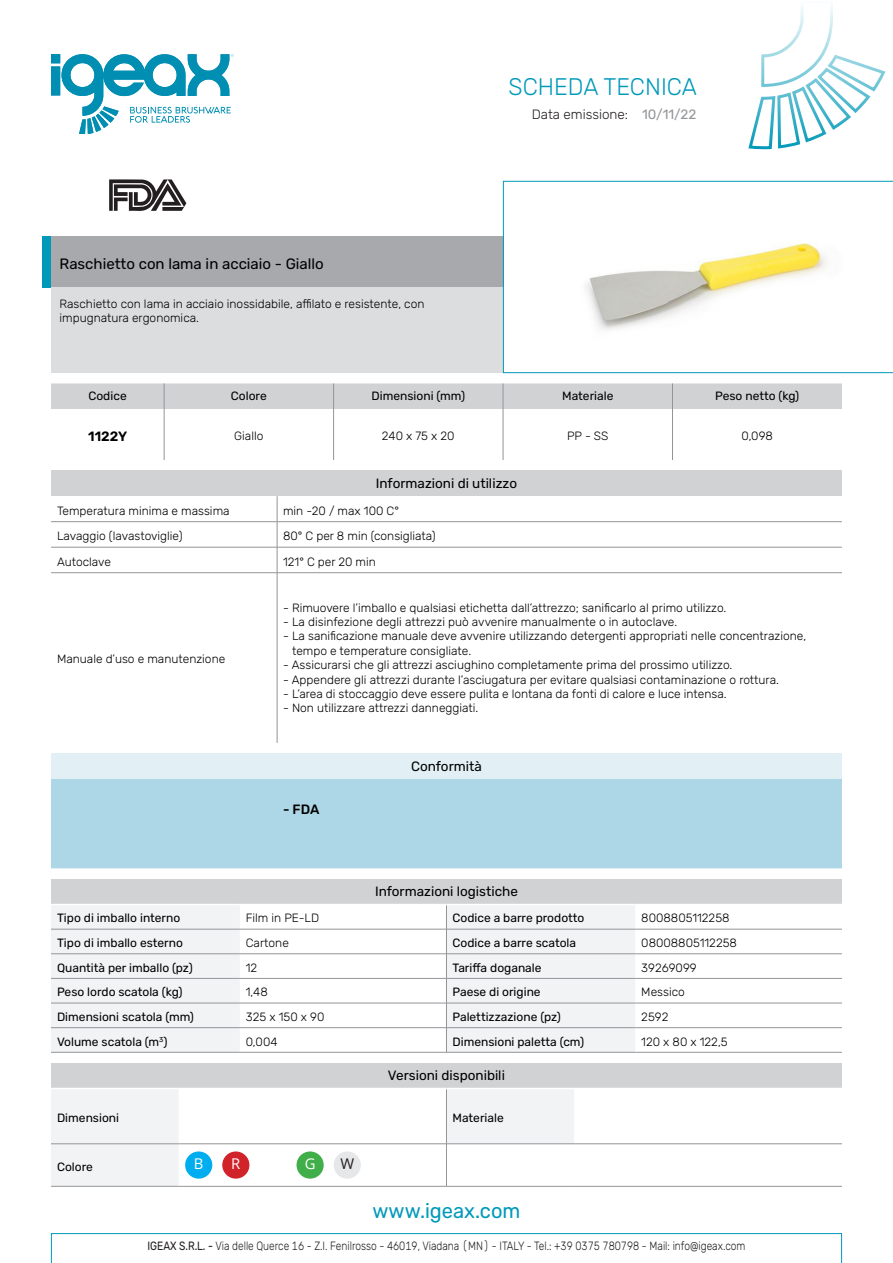
<style>
.page{position:relative;width:893px;height:1263px;background:#fff}
.page>*{position:absolute;margin:0;border:0;box-sizing:border-box;transform-origin:0 0}
.t1{font:300 24px "Rubik";color:#0099b9}
.t2{font:20.85px "Rubik";color:#0099b9;scale:.96 1}
.t3{font:15px "Rubik";color:#000}
.t4{font:14.85px "Open Sans";color:#fff}
.t5{font:14.85px "Open Sans";color:#231f20}
.t6{font:13.5px "Rubik";color:#000}
.t7{font:300 13.5px "Rubik";color:#231f20}
.t8{font:13.5px "Rubik";color:#939598}
.t9{font:600 13.5px "Rubik";color:#000}
.t10{font:500 13.5px "Rubik";color:#000}
.t11{font:300 12px/14.4px "Rubik";color:#000}
.t12{font:12px "Rubik";color:#000}
.t13{font:300 12px "Rubik";color:#231f20;scale:.85 1}
.s1{font-weight:400}
</style>
<div class="page">
<svg style="left:51px;top:1233px;width:791px;height:30px"></svg>
<svg style="left:51px;top:54px;width:183px;height:79px"></svg>
<svg style="left:748px;top:6px;width:138px;height:144px"></svg>
<div style="left:51px;top:383px;width:791px;height:26px;background:#d1d2d4"></div>
<hr style="left:164px;top:409px;width:1px;height:51px;background:#939598">
<hr style="left:333px;top:409px;width:1px;height:51px;background:#939598">
<hr style="left:503px;top:409px;width:1px;height:51px;background:#939598">
<hr style="left:672px;top:409px;width:1px;height:51px;background:#939598">
<div style="left:51px;top:753px;width:791px;height:26px;background:#e2f0f5"></div>
<div style="left:51px;top:779px;width:791px;height:89px;background:#add7e6"></div>
<svg style="left:109px;top:179px;width:77px;height:32px"></svg>
<div style="left:51px;top:1063px;width:791px;height:25px;background:#d1d2d4"></div>
<svg style="left:51px;top:1090px;width:523px;height:96px"></svg>
<div style="left:446px;top:1144px;width:128px;height:42px;background:#fff"></div>
<hr style="left:51px;top:1143px;width:128px;height:1px;background:#939598">
<hr style="left:179px;top:1143px;width:267px;height:1px;background:#939598">
<hr style="left:447px;top:1143px;width:127px;height:1px;background:#939598">
<hr style="left:574px;top:1143px;width:268px;height:1px;background:#939598">
<hr style="left:51px;top:1186px;width:128px;height:1px;background:#939598">
<hr style="left:179px;top:1186px;width:267px;height:1px;background:#939598">
<hr style="left:446px;top:1186px;width:128px;height:1px;background:#939598">
<hr style="left:574px;top:1186px;width:268px;height:1px;background:#939598">
<hr style="left:446px;top:1089px;width:1px;height:55px;background:#939598">
<hr style="left:446px;top:1144px;width:1px;height:42px;background:#939598">
<img style="left:185px;top:1151px;width:28px;height:28px">
<div style="left:185px;top:1151px;width:27px;height:27px;background:#00aeef;border-radius:50%"></div>
<img style="left:222px;top:1151px;width:28px;height:28px">
<div style="left:222px;top:1151px;width:27px;height:27px;background:#d1232a;border-radius:50%"></div>
<img style="left:296px;top:1151px;width:28px;height:28px">
<div style="left:297px;top:1151px;width:27px;height:27px;background:#40ae49;border-radius:50%"></div>
<img style="left:333px;top:1151px;width:28px;height:28px">
<div style="left:334px;top:1151px;width:27px;height:27px;background:#e6e7e9;border-radius:50%"></div>
<div style="left:51px;top:237px;width:452px;height:51px;background:#a8a9ad"></div>
<div style="left:43px;top:237px;width:8px;height:51px;background:#0099b9"></div>
<div style="left:51px;top:288px;width:452px;height:85px;background:#dcdddf"></div>
<div style="left:51px;top:471px;width:791px;height:25px;background:#d1d2d4"></div>
<svg style="left:277px;top:496px;width:1px;height:76px"></svg>
<hr style="left:277px;top:573px;width:1px;height:170px;background:#939598">
<hr style="left:51px;top:521px;width:226px;height:1px;background:#939598">
<hr style="left:277px;top:521px;width:565px;height:1px;background:#939598">
<hr style="left:51px;top:547px;width:226px;height:1px;background:#939598">
<hr style="left:277px;top:547px;width:565px;height:1px;background:#939598">
<hr style="left:51px;top:572px;width:226px;height:1px;background:#939598">
<hr style="left:277px;top:572px;width:565px;height:1px;background:#939598">
<div style="left:51px;top:879px;width:791px;height:25px;background:#d1d2d4"></div>
<svg style="left:51px;top:906px;width:584px;height:146px;fill:#f2f3f4"></svg>
<svg style="left:446px;top:905px;width:1px;height:147px"></svg>
<hr style="left:446px;top:929px;width:189px;height:1px;background:#939598">
<hr style="left:635px;top:929px;width:207px;height:1px;background:#939598">
<hr style="left:51px;top:953px;width:189px;height:1px;background:#939598">
<hr style="left:240px;top:953px;width:206px;height:1px;background:#939598">
<hr style="left:446px;top:953px;width:189px;height:1px;background:#939598">
<hr style="left:635px;top:953px;width:207px;height:1px;background:#939598">
<hr style="left:51px;top:978px;width:189px;height:1px;background:#939598">
<hr style="left:240px;top:978px;width:206px;height:1px;background:#939598">
<hr style="left:446px;top:978px;width:189px;height:1px;background:#939598">
<hr style="left:635px;top:978px;width:207px;height:1px;background:#939598">
<hr style="left:51px;top:1003px;width:189px;height:1px;background:#939598">
<hr style="left:240px;top:1003px;width:206px;height:1px;background:#939598">
<hr style="left:446px;top:1003px;width:189px;height:1px;background:#939598">
<hr style="left:635px;top:1003px;width:207px;height:1px;background:#939598">
<hr style="left:51px;top:1027px;width:189px;height:1px;background:#939598">
<hr style="left:240px;top:1027px;width:206px;height:1px;background:#939598">
<hr style="left:446px;top:1027px;width:189px;height:1px;background:#939598">
<hr style="left:635px;top:1027px;width:207px;height:1px;background:#939598">
<hr style="left:446px;top:1052px;width:189px;height:1px;background:#939598">
<hr style="left:635px;top:1052px;width:207px;height:1px;background:#939598">
<hr style="left:240px;top:929px;width:206px;height:1px;background:#939598">
<hr style="left:51px;top:1052px;width:189px;height:1px;background:#939598">
<hr style="left:240px;top:1052px;width:206px;height:1px;background:#939598">
<hr style="left:51px;top:929px;width:189px;height:1px;background:#939598">
<svg style="left:503px;top:181px;width:390px;height:192px"></svg>
<p class="t3" style="left:60px;top:256px;width:266px">Raschietto con lama in acciaio - Giallo</p>
<p class="t11" style="left:60px;top:296px;width:366px">Raschietto con lama in acciaio inossidabile, affilato e resistente, con impugnatura ergonomica.</p>
<p class="t1" style="left:509px;top:73px;width:190px">SCHEDA TECNICA</p>
<p class="t7" style="left:532px;top:107px;width:98px">Data emissione:</p>
<p class="t8" style="left:642px;top:107px;width:56px">10/11/22</p>
<p class="t12" style="left:88px;top:390px;width:40px">Codice</p>
<p class="t12" style="left:231px;top:390px;width:37px">Colore</p>
<p class="t12" style="left:371px;top:390px;width:95px">Dimensioni (mm)</p>
<p class="t12" style="left:562px;top:390px;width:53px">Materiale</p>
<p class="t12" style="left:715px;top:390px;width:86px">Peso netto (kg)</p>
<p class="t9" style="left:88px;top:429px;width:40px">1122Y</p>
<p class="t11" style="left:234px;top:429px;width:31px">Giallo</p>
<p class="t11" style="left:382px;top:429px;width:74px">240 x 75 x 20</p>
<p class="t11" style="left:567px;top:429px;width:43px">PP - SS</p>
<p class="t11" style="left:741px;top:429px;width:33px">0,098</p>
<p class="t6" style="left:376px;top:476px;width:143px">Informazioni di utilizzo</p>
<p class="t11" style="left:57px;top:503px;width:174px">Temperatura minima e massima</p>
<p class="t11" style="left:283px;top:503px;width:117px">min -20 / max 100 C°</p>
<p class="t11" style="left:57px;top:529px;width:127px">Lavaggio (lavastoviglie)</p>
<p class="t11" style="left:283px;top:529px;width:154px">80° C per 8 min (consigliata)</p>
<p class="t11" style="left:57px;top:554px;width:55px">Autoclave</p>
<p class="t11" style="left:283px;top:554px;width:94px">121° C per 20 min</p>
<p class="t11" style="left:57px;top:652px;width:170px">Manuale d’uso e manutenzione</p>
<p class="t11" style="left:283px;top:600px;width:445px">- Rimuovere l’imballo e qualsiasi etichetta dall’attrezzo; sanificarlo al primo utilizzo.</p>
<p class="t11" style="left:283px;top:615px;width:396px">- La disinfezione degli attrezzi può avvenire manualmente o in autoclave.</p>
<p class="t11" style="left:292px;top:629px;width:516px;text-indent:-9px">- La sanificazione manuale deve avvenire utilizzando detergenti appropriati nelle concentrazione, tempo e temperature consigliate.</p>
<p class="t11" style="left:283px;top:658px;width:451px">- Assicurarsi che gli attrezzi asciughino completamente prima del prossimo utilizzo.</p>
<p class="t11" style="left:283px;top:672px;width:497px">- Appendere gli attrezzi durante l’asciugatura per evitare qualsiasi contaminazione o rottura.</p>
<p class="t11" style="left:283px;top:687px;width:445px">- L’area di stoccaggio deve essere pulita e lontana da fonti di calore e luce intensa.</p>
<p class="t11" style="left:283px;top:701px;width:197px">- Non utilizzare attrezzi danneggiati.</p>
<p class="t10" style="left:283px;top:801px;width:38px">- FDA</p>
<p class="t6" style="left:411px;top:759px;width:72px">Conformità</p>
<p class="t6" style="left:375px;top:884px;width:144px">Informazioni logistiche</p>
<p class="t12" style="left:57px;top:911px;width:125px">Tipo di imballo interno</p>
<p class="t11" style="left:246px;top:911px;width:75px">Film in PE-LD</p>
<p class="t12" style="left:452px;top:911px;width:133px">Codice a barre prodotto</p>
<p class="t11" style="left:641px;top:911px;width:90px">8008805112258</p>
<p class="t12" style="left:57px;top:936px;width:127px">Tipo di imballo esterno</p>
<p class="t11" style="left:246px;top:936px;width:45px">Cartone</p>
<p class="t12" style="left:452px;top:936px;width:125px">Codice a barre scatola</p>
<p class="t11" style="left:641px;top:936px;width:97px">08008805112258</p>
<p class="t12" style="left:57px;top:961px;width:137px">Quantità per imballo (pz)</p>
<p class="t11" style="left:246px;top:961px;width:13px">12</p>
<p class="t12" style="left:452px;top:961px;width:91px">Tariffa doganale</p>
<p class="t11" style="left:641px;top:961px;width:57px">39269099</p>
<p class="t12" style="left:57px;top:985px;width:127px">Peso lordo scatola (kg)</p>
<p class="t11" style="left:246px;top:985px;width:23px">1,48</p>
<p class="t12" style="left:452px;top:985px;width:90px">Paese di origine</p>
<p class="t11" style="left:641px;top:985px;width:45px">Messico</p>
<p class="t12" style="left:57px;top:1010px;width:138px">Dimensioni scatola (mm)</p>
<p class="t11" style="left:246px;top:1010px;width:80px">325 x 150 x 90</p>
<p class="t12" style="left:452px;top:1010px;width:110px">Palettizzazione (pz)</p>
<p class="t11" style="left:641px;top:1010px;width:29px">2592</p>
<p class="t12" style="left:57px;top:1035px;width:112px">Volume scatola (m<sup>3</sup>)</p>
<p class="t11" style="left:246px;top:1034px;width:33px">0,004</p>
<p class="t12" style="left:452px;top:1035px;width:133px">Dimensioni paletta (cm)</p>
<p class="t11" style="left:641px;top:1034px;width:88px">120 x 80 x 122,5</p>
<p class="t6" style="left:388px;top:1068px;width:119px">Versioni disponibili</p>
<p class="t12" style="left:57px;top:1111px;width:64px">Dimensioni</p>
<p class="t12" style="left:452px;top:1111px;width:53px">Materiale</p>
<p class="t12" style="left:57px;top:1160px;width:37px">Colore</p>
<p class="t4" style="left:194px;top:1154px;width:11px">B</p>
<p class="t4" style="left:231px;top:1154px;width:11px">R</p>
<p class="t4" style="left:305px;top:1154px;width:12px">G</p>
<p class="t5" style="left:340px;top:1154px;width:15px">W</p>
<h2 class="t2" style="left:373px;top:1199px;width:156px">www.igeax.com</h2>
<p class="t13" style="left:147px;top:1239px;width:705px"><span class="s1">IGEAX S.R.L. -</span> Via delle Querce 16 - Z.I. Fenilrosso - 46019, Viadana (MN) - ITALY - Tel.: +39 0375 780798 - Mail: info@igeax.com</p>
</div>
